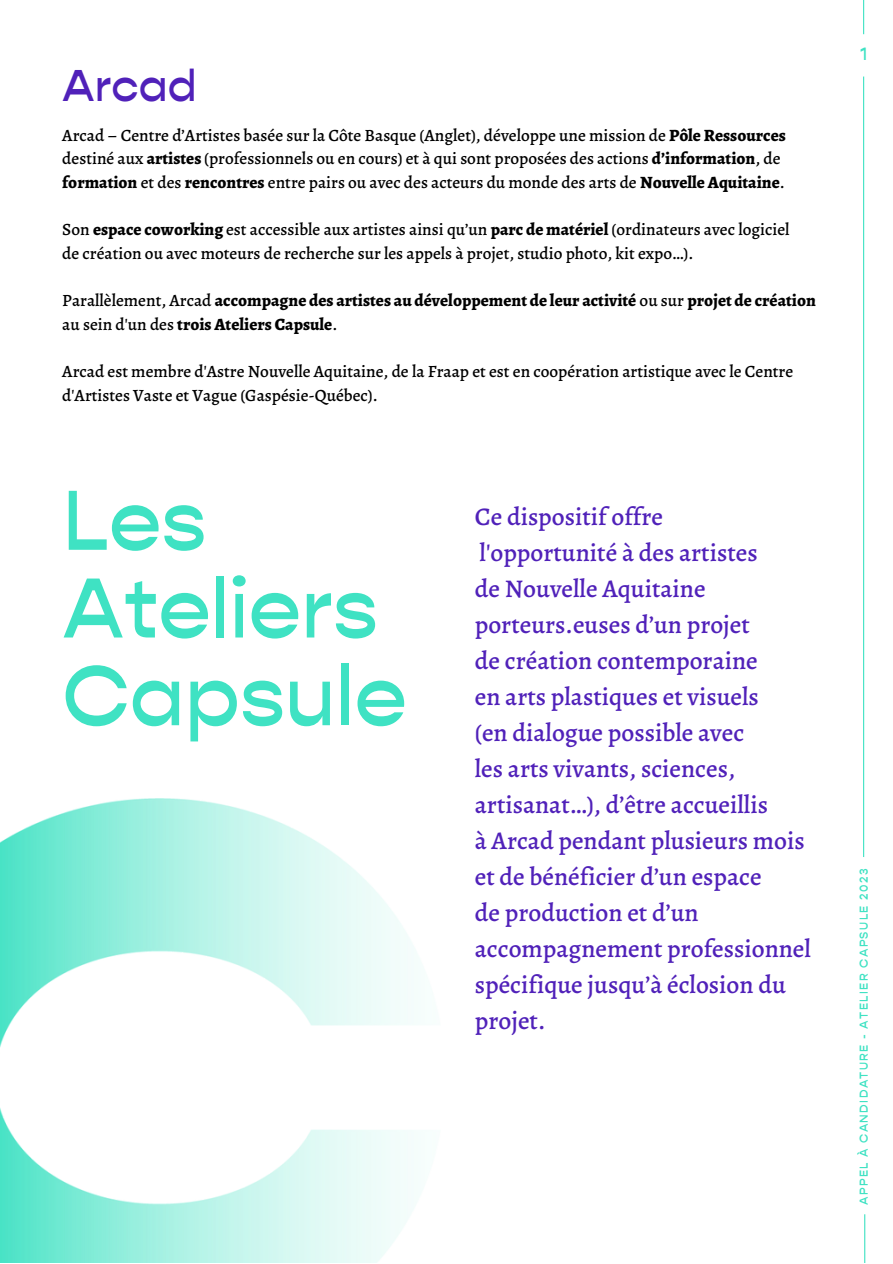
<style>
.page{position:relative;width:893px;height:1264px;background:#fff}
.page>*{position:absolute;margin:0;border:0;box-sizing:border-box;transform-origin:0 0}
.t1{font:500 85.35px/87.8px "Gopher";color:#3fe2c3}
.t2{font:500 45px "Gopher";color:#5021b9}
.t3{font:500 25.5px/36px "Alegreya";color:#5021b9}
.t4{font:500 18px "Gopher";color:#3fe2c3}
.t5{font:500 17.25px/23.5px "Alegreya";color:#000}
.t6{font:800 17.25px/23.5px "Alegreya";color:#000}
.t7{font:500 11.7px "Gopher";letter-spacing:.125em;color:#3fe2c3}
.s1{font-weight:800}
.s2{font-weight:500}
</style>
<div class="page">
<hr style="left:863px;top:77px;width:1px;height:780px;background:#3fe2c3">
<hr style="left:864px;top:1214px;width:1px;height:48px;background:#3fe2c3">
<hr style="left:863px;top:0;width:1px;height:34px;background:#3fe2c3">
<img style="left:0;top:798px;width:416px;height:464px">
<h2 class="t2" style="left:62px;top:66px;width:136px">Arcad</h2>
<p class="t5" style="left:62px;top:123px;width:725px">Arcad – Centre d’Artistes basée sur la Côte Basque (Anglet), développe une mission de <span class="s1">Pôle Ressources </span>destiné aux <span class="s1">artistes</span> (professionnels ou en cours) et à qui sont proposées des actions <span class="s1">d’information</span>, de <span class="s1">formation</span> et des <span class="s1">rencontres</span> entre pairs ou avec des acteurs du monde des arts de <span class="s1">Nouvelle Aquitaine</span>.</p>
<p class="t5" style="left:62px;top:218px;width:728px">Son <span class="s1">espace coworking</span> est accessible aux artistes ainsi qu’un <span class="s1">parc de matériel</span> (ordinateurs avec logiciel de création ou avec moteurs de recherche sur les appels à projet, studio photo, kit expo…).</p>
<p class="t6" style="left:62px;top:288px;width:755px"><span class="s2">Parallèlement, Arcad</span> accompagne des artistes au développement de leur activité <span class="s2">ou sur</span> projet de création <span class="s2">au sein d'un des</span> trois Ateliers Capsule<span class="s2">.</span></p>
<p class="t5" style="left:62px;top:359px;width:732px">Arcad est membre d'Astre Nouvelle Aquitaine, de la Fraap et est en coopération artistique avec le Centre d'Artistes Vaste et Vague (Gaspésie-Québec).</p>
<h1 class="t1" style="left:62px;top:482px;width:346px">Les<br>Ateliers<br>Capsule</h1>
<p class="t3" style="left:475px;top:498px;width:337px">Ce dispositif offre<br>l'opportunité à des artistes<br>de Nouvelle Aquitaine porteurs.euses d’un projet<br>de création contemporaine<br>en arts plastiques et visuels<br>(en dialogue possible avec<br>les arts vivants, sciences, artisanat…), d’être accueillis<br>à Arcad pendant plusieurs mois et de bénéficier d’un espace<br>de production et d’un accompagnement professionnel spécifique jusqu’à éclosion du projet.</p>
<p class="t4" style="left:860px;top:46px;width:9px">1</p>
<p class="t7" style="left:858px;top:1205px;width:338px;rotate:-90deg">APPEL À CANDIDATURE - ATELIER CAPSULE 2023</p>
</div>
